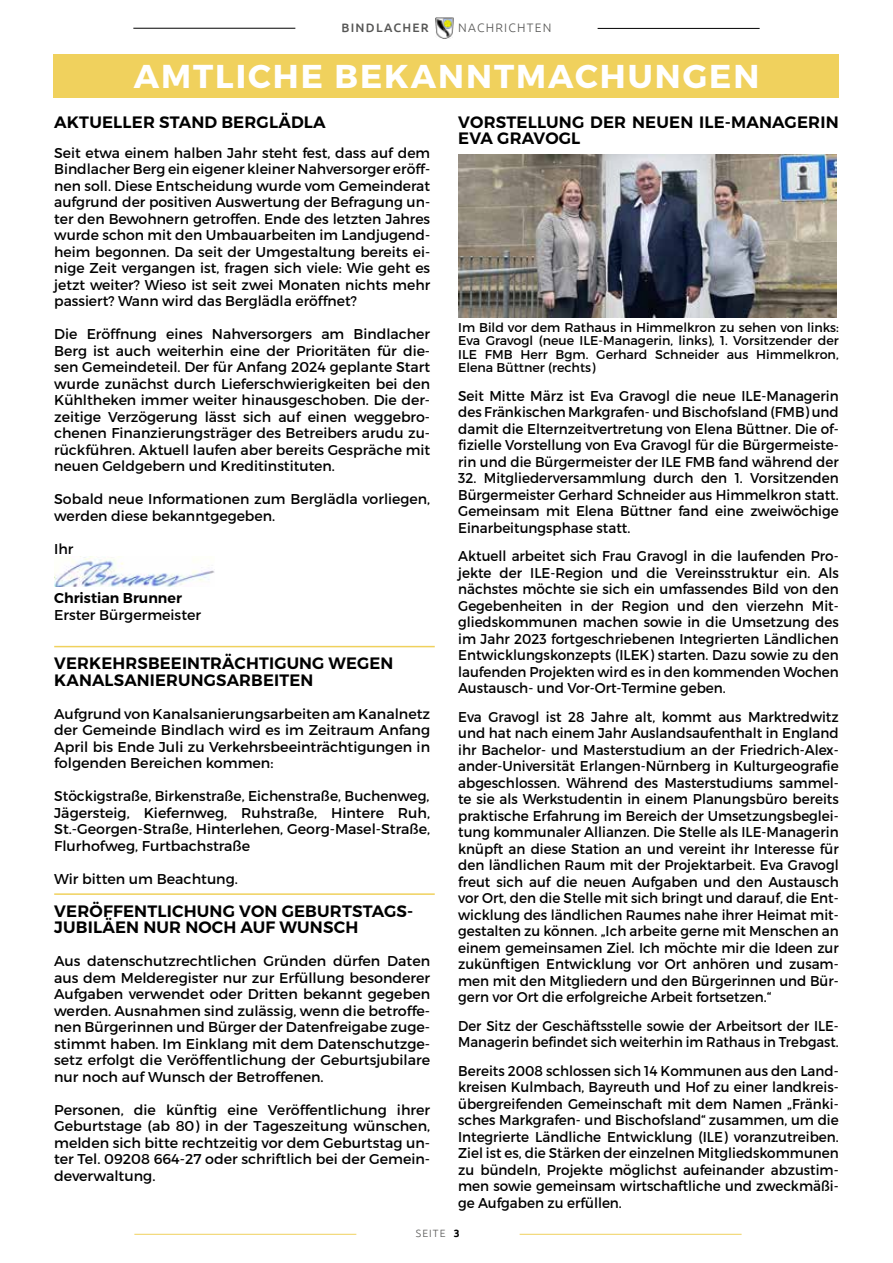
<style>
.page{position:relative;width:893px;height:1263px;background:#fff}
.page>*{position:absolute;margin:0;border:0;box-sizing:border-box;transform-origin:0 0}
.t1{font:700 33px "Montserrat";letter-spacing:.06em;color:#fff}
.t2{font:600 16.5px/16.5px "Montserrat";letter-spacing:.01em;color:#000}
.t3{font:14.25px/16.5px "Montserrat";color:#000;text-align:justify;scale:.95 1}
.t4{font:14.25px/16.5px "Montserrat";color:#000;text-align:justify}
.t5{font:14.25px/16.5px "Montserrat";color:#000;scale:.93 1}
.t6{font:600 14.25px "Montserrat";color:#000}
.t7{font:12.75px/13.5px "Montserrat";color:#000;text-align:justify}
.t8{font:300 12.3px "Ubuntu";letter-spacing:.1em;color:#575756}
.t9{font:500 12.3px "Ubuntu";letter-spacing:.1em;color:#575756}
.t10{font:300 10.5px "Ubuntu";letter-spacing:.1em;color:#575756}
.s1{font-weight:700;color:#000}
</style>
<div class="page">
<img style="left:54px;top:556px;width:160px;height:31px">
<hr style="left:54px;top:646px;width:381px;height:1px;background:#f0d15d">
<hr style="left:54px;top:893px;width:381px;height:2px;background:#f0d15d">
<img style="left:458px;top:154px;width:379px;height:163px">
<div style="left:53px;top:54px;width:786px;height:44px;background:#f0d15d"></div>
<hr style="left:133px;top:28px;width:162px;height:1px;background:#000">
<hr style="left:598px;top:28px;width:162px;height:1px;background:#000">
<img style="left:435px;top:18px;width:18px;height:20px">
<hr style="left:134px;top:1234px;width:222px;height:1px;background:#f0d15d">
<hr style="left:520px;top:1234px;width:222px;height:1px;background:#f0d15d">
<p class="t9" style="left:341px;top:20px;width:89px">BINDLACHER</p>
<p class="t8" style="left:458px;top:21px;width:95px">NACHRICHTEN</p>
<h1 class="t1" style="left:134px;top:55px;width:627px">AMTLICHE BEKANNTMACHUNGEN</h1>
<p class="t2" style="left:54px;top:114px;width:273px">AKTUELLER STAND BERGLÄDLA</p>
<p class="t4" style="left:54px;top:144px;width:377px">Seit etwa einem halben Jahr steht fest, dass auf dem Bindlacher Berg ein eigener kleiner Nahversorger eröff&shy;nen soll. Diese Entscheidung wurde vom Gemeinderat aufgrund der positiven Auswertung der Befragung un&shy;ter den Bewohnern getroffen. Ende des letzten Jahres wurde schon mit den Umbauarbeiten im Landjugend&shy;heim begonnen. Da seit der Umgestaltung bereits ei&shy;nige Zeit vergangen ist, fragen sich viele: Wie geht es jetzt weiter? Wieso ist seit zwei Monaten nichts mehr passiert? Wann wird das Berglädla eröffnet?</p>
<p class="t4" style="left:54px;top:326px;width:377px">Die Eröffnung eines Nahversorgers am Bindlacher Berg ist auch weiterhin eine der Prioritäten für die&shy;sen Gemeindeteil. Der für Anfang 2024 geplante Start wurde zunächst durch Lieferschwierigkeiten bei den Kühltheken immer weiter hinausgeschoben. Die der&shy;zeitige Verzögerung lässt sich auf einen weggebro&shy;chenen Finanzierungsträger des Betreibers arudu zu&shy;rückführen. Aktuell laufen aber bereits Gespräche mit neuen Geldgebern und Kreditinstituten.</p>
<p class="t4" style="left:54px;top:491px;width:377px">Sobald neue Informationen zum Berglädla vorliegen, werden diese bekanntgegeben.</p>
<p class="t4" style="left:54px;top:540px;width:21px">Ihr</p>
<p class="t6" style="left:54px;top:589px;width:129px">Christian Brunner</p>
<p class="t4" style="left:54px;top:606px;width:148px">Erster Bürgermeister</p>
<p class="t2" style="left:54px;top:655px;width:341px">VERKEHRSBEEINTRÄCHTIGUNG WEGEN<br>KANALSANIERUNGSARBEITEN</p>
<p class="t4" style="left:54px;top:705px;width:377px">Aufgrund von Kanalsanierungsarbeiten am Kanalnetz der Gemeinde Bindlach wird es im Zeitraum Anfang April bis Ende Juli zu Verkehrsbeeinträchtigungen in folgenden Bereichen kommen:</p>
<p class="t4" style="left:54px;top:788px;width:377px">Stöckigstraße, Birkenstraße, Eichenstraße, Buchenweg, Jägersteig, Kiefernweg, Ruhstraße, Hintere Ruh, St.-Georgen-Straße, Hinterlehen, Georg-Masel-Straße, Flurhofweg, Furtbachstraße</p>
<p class="t4" style="left:54px;top:870px;width:185px">Wir bitten um Beachtung.</p>
<p class="t2" style="left:54px;top:903px;width:360px">VERÖFFENTLICHUNG VON GEBURTSTAGS-<br>JUBILÄEN NUR NOCH AUF WUNSCH</p>
<p class="t4" style="left:54px;top:953px;width:377px">Aus datenschutzrechtlichen Gründen dürfen Daten aus dem Melderegister nur zur Erfüllung besonderer Aufgaben verwendet oder Dritten bekannt gegeben werden. Ausnahmen sind zulässig, wenn die betroffe&shy;nen Bürgerinnen und Bürger der Datenfreigabe zuge&shy;stimmt haben. Im Einklang mit dem Datenschutzge&shy;setz erfolgt die Veröffentlichung der Geburtsjubilare nur noch auf Wunsch der Betroffenen.</p>
<p class="t4" style="left:54px;top:1101px;width:377px">Personen, die künftig eine Veröffentlichung ihrer Geburtstage (ab 80) in der Tageszeitung wünschen, melden sich bitte rechtzeitig vor dem Geburtstag un&shy;ter Tel. 09208 664-27 oder schriftlich bei der Gemein&shy;deverwaltung.</p>
<p class="t2" style="left:458px;top:114px;width:382px">VORSTELLUNG DER NEUEN ILE-MANAGERIN<br>EVA GRAVOGL</p>
<p class="t7" style="left:458px;top:320px;width:382px">Im Bild vor dem Rathaus in Himmelkron zu sehen von links:<br>Eva Gravogl (neue ILE-Managerin, links), 1. Vorsitzender der ILE FMB Herr Bgm. Gerhard Schneider aus Himmelkron, Elena Büttner (rechts)</p>
<p class="t3" style="left:458px;top:387px;width:402px">Seit Mitte März ist Eva Gravogl die neue ILE-Managerin des Fränkischen Markgrafen- und Bischofsland (FMB) und damit die Elternzeitvertretung von Elena Büttner. Die of&shy;fizielle Vorstellung von Eva Gravogl für die Bürgermeiste&shy;rin und die Bürgermeister der ILE FMB fand während der</p>
<p class="t3" style="left:458px;top:470px;width:402px">32. Mitgliederversammlung durch den 1. Vorsitzenden Bürgermeister Gerhard Schneider aus Himmelkron statt.<br>Gemeinsam mit Elena Büttner fand eine zweiwöchige Einarbeitungsphase statt.</p>
<p class="t3" style="left:458px;top:548px;width:402px">Aktuell arbeitet sich Frau Gravogl in die laufenden Pro&shy;jekte der ILE-Region und die Vereinsstruktur ein. Als nächstes möchte sie sich ein umfassendes Bild von den Gegebenheiten in der Region und den vierzehn Mit&shy;gliedskommunen machen sowie in die Umsetzung des im Jahr 2023 fortgeschriebenen Integrierten Ländlichen Entwicklungskonzepts (ILEK) starten. Dazu sowie zu den laufenden Projekten wird es in den kommenden Wochen Austausch- und Vor-Ort-Termine geben.</p>
<p class="t3" style="left:458px;top:708px;width:402px">Eva Gravogl ist 28 Jahre alt, kommt aus Marktredwitz und hat nach einem Jahr Auslandsaufenthalt in England ihr Bachelor- und Masterstudium an der Friedrich-Alex&shy;ander-Universität Erlangen-Nürnberg in Kulturgeografie abgeschlossen. Während des Masterstudiums sammel&shy;te sie als Werkstudentin in einem Planungsbüro bereits praktische Erfahrung im Bereich der Umsetzungsbeglei&shy;tung kommunaler Allianzen. Die Stelle als ILE-Managerin knüpft an diese Station an und vereint ihr Interesse für den ländlichen Raum mit der Projektarbeit. Eva Gravogl freut sich auf die neuen Aufgaben und den Austausch vor Ort, den die Stelle mit sich bringt und darauf, die Ent&shy;wicklung des ländlichen Raumes nahe ihrer Heimat mit&shy;gestalten zu können. „Ich arbeite gerne mit Menschen an einem gemeinsamen Ziel. Ich möchte mir die Ideen zur zukünftigen Entwicklung vor Ort anhören und zusam&shy;men mit den Mitgliedern und den Bürgerinnen und Bür&shy;gern vor Ort die erfolgreiche Arbeit fortsetzen.“</p>
<p class="t5" style="left:458px;top:1017px;width:411px">Der Sitz der Geschäftsstelle sowie der Arbeitsort der ILE-<br>Managerin befindet sich weiterhin im Rathaus in Trebgast.</p>
<p class="t3" style="left:458px;top:1062px;width:402px">Bereits 2008 schlossen sich 14 Kommunen aus den Land&shy;kreisen Kulmbach, Bayreuth und Hof zu einer landkreis&shy;übergreifenden Gemeinschaft mit dem Namen „Fränki&shy;sches Markgrafen- und Bischofsland“ zusammen, um die Integrierte Ländliche Entwicklung (ILE) voranzutreiben.<br>Ziel ist es, die Stärken der einzelnen Mitgliedskommunen zu bündeln, Projekte möglichst aufeinander abzustim&shy;men sowie gemeinsam wirtschaftliche und zweckmäßi&shy;ge Aufgaben zu erfüllen.</p>
<p class="t10" style="left:416px;top:1227px;width:45px">SEITE <span class="s1">3</span></p>
</div>
